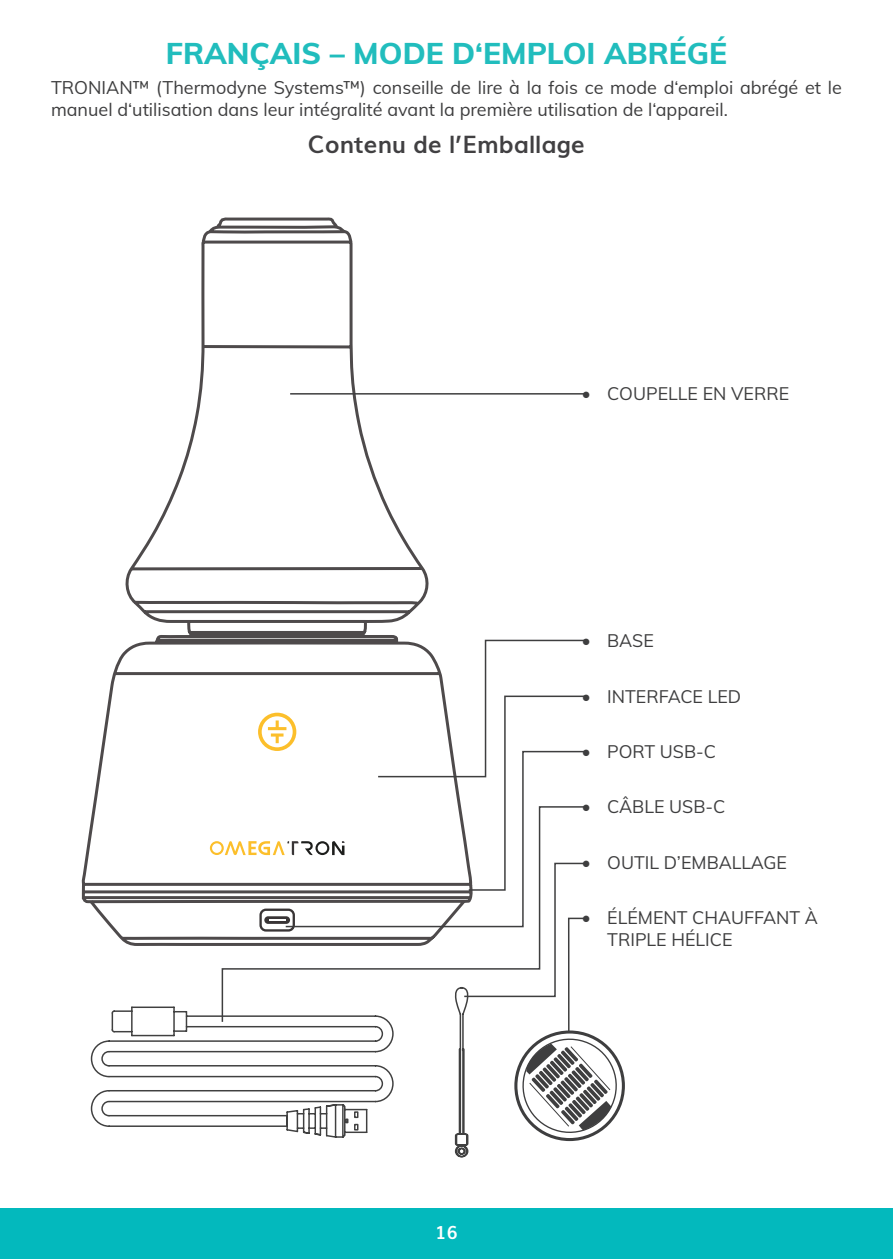
<style>
.page{position:relative;width:893px;height:1259px;background:#fff}
.page>*{position:absolute;margin:0;border:0;box-sizing:border-box;transform-origin:0 0}
.t1{font:800 30px "Muli";color:#21bdbd}
.t2{font:700 24px "Muli";color:#414042}
.t3{font:18px/21.6px "Muli";color:#3e3e3f}
.t4{font:700 18px "Muli";color:#fff}
.t5{font:17.7px/21.3px "Muli";color:#3e3e3f}
.s1{color:#414042}
</style>
<div class="page">
<div style="left:0;top:1208px;width:893px;height:51px;background:#03b9bd"></div>
<svg style="left:81px;top:217px;width:393px;height:687px"></svg>
<hr style="left:290px;top:393px;width:297px;height:1px;background:#3e3e3f">
<svg style="left:90px;top:639px;width:531px;height:519px"></svg>
<h1 class="t1" style="left:166px;top:31px;width:563px">FRANÇAIS – MODE D‘EMPLOI ABRÉGÉ</h1>
<p class="t3" style="left:51px;top:76px;width:792px">TRONIAN™ (Thermodyne Systems™) conseille de lire à la fois ce mode d‘emploi abrégé et le manuel d‘utilisation dans leur intégralité avant la première utilisation de l‘appareil<span class="s1">.</span></p>
<h2 class="t2" style="left:308px;top:125px;width:279px">Contenu de l’Emballage</h2>
<p class="t5" style="left:582px;top:382px;width:209px">• COUPELLE EN VERRE</p>
<p class="t5" style="left:582px;top:629px;width:73px">• BASE</p>
<p class="t5" style="left:582px;top:685px;width:161px">• INTERFACE LED</p>
<p class="t5" style="left:582px;top:740px;width:136px">• PORT USB-C</p>
<p class="t5" style="left:582px;top:795px;width:145px">• CÂBLE USB-C</p>
<p class="t4" style="left:435px;top:1217px;width:24px">16</p>
<p class="t5" style="left:582px;top:851px;width:207px">• OUTIL D’EMBALLAGE</p>
<p class="t5" style="left:607px;top:906px;width:212px;text-indent:-25px">• ÉLÉMENT CHAUFFANT À<br>TRIPLE HÉLICE</p>
</div>
